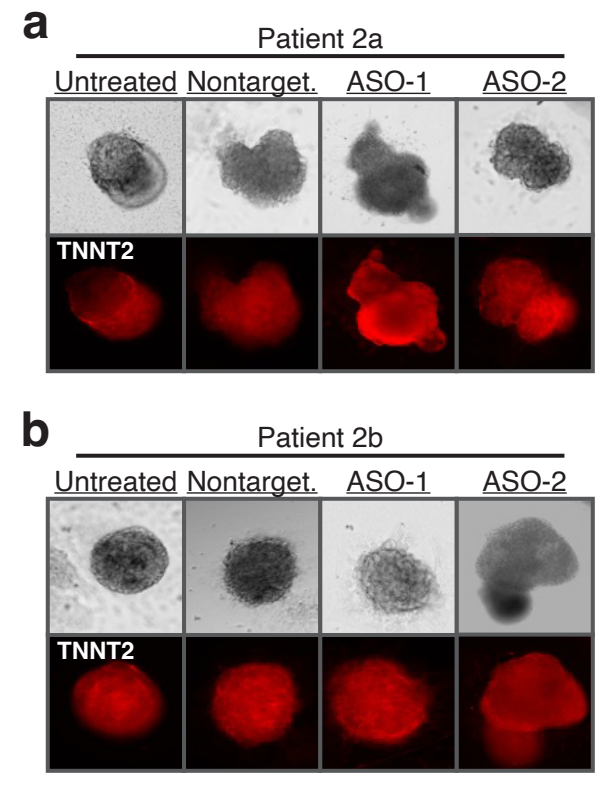
<style>
.page{position:relative;width:616px;height:795px;background:#fff}
.page>*{position:absolute;margin:0;border:0;box-sizing:border-box;transform-origin:0 0}
.t1{font:700 48px "Helvetica";color:#231f20}
.t2{font:28px "Helvetica";color:#231f20}
.t3{font:700 24px "Helvetica";color:#fff}
</style>
<div class="page">
<hr style="left:54px;top:93px;width:123px;height:1px;background:#231f20">
<img style="left:51px;top:102px;width:538px;height:266px">
<div style="left:46px;top:233px;width:140px;height:140px;border:4px solid #57585a"></div>
<div style="left:454px;top:97px;width:140px;height:140px;border:4px solid #57585a"></div>
<div style="left:454px;top:233px;width:140px;height:140px;border:4px solid #57585a"></div>
<div style="left:182px;top:233px;width:140px;height:140px;border:4px solid #57585a"></div>
<div style="left:318px;top:233px;width:140px;height:140px;border:4px solid #57585a"></div>
<div style="left:182px;top:97px;width:140px;height:140px;border:4px solid #57585a"></div>
<div style="left:46px;top:97px;width:140px;height:140px;border:4px solid #57585a"></div>
<div style="left:318px;top:97px;width:140px;height:140px;border:4px solid #57585a"></div>
<hr style="left:186px;top:93px;width:131px;height:1px;background:#231f20">
<hr style="left:346px;top:93px;width:84px;height:1px;background:#231f20">
<hr style="left:482px;top:93px;width:84px;height:1px;background:#231f20">
<svg style="left:76px;top:54px;width:488px;height:4px;background:#282425"></svg>
<hr style="left:54px;top:492px;width:123px;height:1px;background:#231f20">
<img style="left:51px;top:501px;width:538px;height:266px">
<div style="left:46px;top:632px;width:140px;height:140px;border:4px solid #57585a"></div>
<div style="left:454px;top:496px;width:140px;height:140px;border:4px solid #57585a"></div>
<div style="left:454px;top:632px;width:140px;height:140px;border:4px solid #57585a"></div>
<div style="left:182px;top:632px;width:140px;height:140px;border:4px solid #57585a"></div>
<div style="left:318px;top:632px;width:140px;height:140px;border:4px solid #57585a"></div>
<div style="left:182px;top:496px;width:140px;height:140px;border:4px solid #57585a"></div>
<div style="left:46px;top:496px;width:140px;height:140px;border:4px solid #57585a"></div>
<div style="left:318px;top:496px;width:140px;height:140px;border:4px solid #57585a"></div>
<hr style="left:186px;top:492px;width:131px;height:1px;background:#231f20">
<hr style="left:346px;top:492px;width:84px;height:1px;background:#231f20">
<hr style="left:482px;top:492px;width:84px;height:1px;background:#231f20">
<svg style="left:76px;top:453px;width:488px;height:4px;background:#494647"></svg>
<h1 class="t1" style="left:22px;top:-9px;width:28px">a</h1>
<p class="t2" style="left:257px;top:16px;width:128px">Patient 2a</p>
<p class="t2" style="left:54px;top:60px;width:377px">Untreated Nontarget. ASO-1</p>
<p class="t3" style="left:57px;top:236px;width:79px">TNNT2</p>
<p class="t2" style="left:482px;top:60px;width:86px">ASO-2</p>
<h1 class="t1" style="left:21px;top:399px;width:31px">b</h1>
<p class="t2" style="left:257px;top:415px;width:128px">Patient 2b</p>
<p class="t2" style="left:54px;top:459px;width:377px">Untreated Nontarget. ASO-1</p>
<p class="t3" style="left:57px;top:635px;width:79px">TNNT2</p>
<p class="t2" style="left:482px;top:459px;width:86px">ASO-2</p>
</div>
